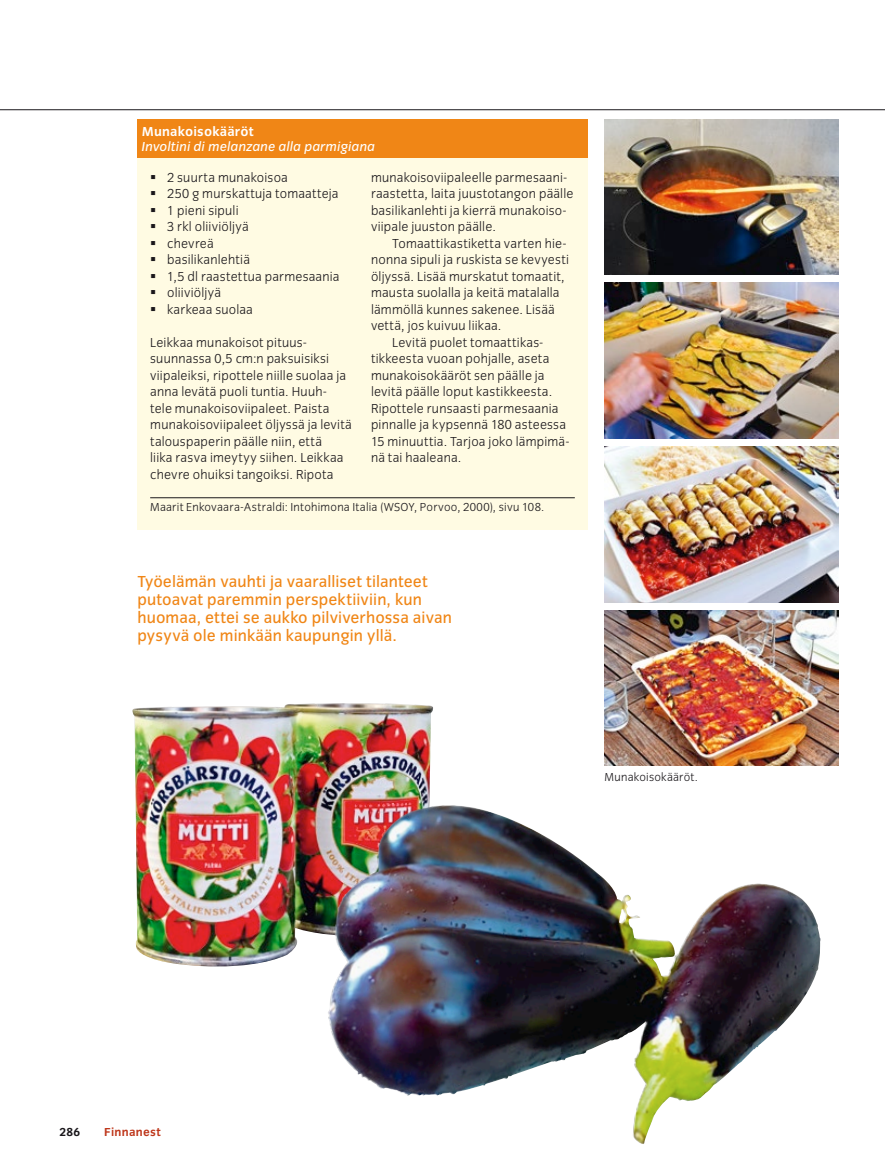
<style>
.page{position:relative;width:885px;height:1174px;background:#fff}
.page>*{position:absolute;margin:0;border:0;box-sizing:border-box;transform-origin:0 0}
.t1{font:16.5px/18px "Congress Sans";letter-spacing:.005em;color:#f08616}
.t2{font:300 13.5px/16.5px "Congress Sans";letter-spacing:.015em;color:#1a171b}
.t3{font:italic 13.5px "Congress Sans";letter-spacing:.015em;color:#fff}
.t4{font:700 13.5px "Congress Sans";letter-spacing:.015em;color:#fff}
.t5{font:300 12px "Congress Sans";letter-spacing:.02em;color:#1a171b}
.t6{font:700 12px "Congress Sans";letter-spacing:.02em;color:#be371b}
.t7{font:700 12px "Congress Sans";color:#1a171b}
</style>
<div class="page">
<hr style="left:0;top:109px;width:884px;height:1px;background:#1a171b">
<img style="left:132px;top:703px;width:301px;height:264px">
<div style="left:137px;top:139px;width:450px;height:390px;background:#fffbe3"></div>
<hr style="left:150px;top:497px;width:424px;height:1px;background:#1a171b">
<div style="left:137px;top:119px;width:450px;height:38px;background:#f08616"></div>
<img style="left:604px;top:610px;width:234px;height:156px">
<img style="left:604px;top:119px;width:234px;height:156px">
<img style="left:604px;top:283px;width:234px;height:155px">
<img style="left:604px;top:446px;width:234px;height:156px">
<img style="left:326px;top:808px;width:495px;height:336px">
<p class="t4" style="left:142px;top:124px;width:114px">Munakoisokääröt</p>
<p class="t3" style="left:142px;top:139px;width:235px">Involtini di melanzane alla parmigiana</p>
<p class="t2" style="left:371px;top:169px;width:204px">munakoisoviipaleelle parmesaani&shy;raastetta, laita juustotangon päälle basilikanlehti ja kierrä munakoiso&shy;viipale juuston päälle.</p>
<p class="t2" style="left:392px;top:235px;width:175px">Tomaattikastiketta varten hie-</p>
<p class="t2" style="left:371px;top:251px;width:199px">nonna sipuli ja ruskista se kevyesti</p>
<p class="t2" style="left:371px;top:268px;width:195px">öljyssä. Lisää murskatut tomaatit,</p>
<p class="t2" style="left:371px;top:284px;width:190px">mausta suolalla ja keitä matalalla</p>
<p class="t2" style="left:371px;top:301px;width:185px">lämmöllä kunnes sakenee. Lisää</p>
<p class="t2" style="left:371px;top:317px;width:132px">vettä, jos kuivuu liikaa.</p>
<p class="t2" style="left:392px;top:334px;width:152px">Levitä puolet tomaattikas-</p>
<p class="t2" style="left:371px;top:350px;width:180px">tikkeesta vuoan pohjalle, aseta</p>
<p class="t2" style="left:371px;top:367px;width:175px">munakoisokääröt sen päälle ja</p>
<p class="t2" style="left:371px;top:383px;width:183px">levitä päälle loput kastikkeesta.</p>
<p class="t2" style="left:371px;top:400px;width:189px">Ripottele runsaasti parmesaania</p>
<p class="t2" style="left:371px;top:416px;width:196px">pinnalle ja kypsennä 180 asteessa</p>
<p class="t2" style="left:371px;top:433px;width:200px">15 minuuttia. Tarjoa joko lämpimä-</p>
<p class="t2" style="left:371px;top:449px;width:92px">nä tai haaleana.</p>
<p class="t5" style="left:150px;top:500px;width:395px">Maarit Enkovaara-Astraldi: Intohimona Italia (WSOY, Porvoo, 2000), sivu 108.</p>
<p class="t2" style="left:167px;top:169px;width:174px">2 suurta munakoisoa<br>250 g murskattuja tomaatteja<br>1 pieni sipuli<br>3 rkl oliiviöljyä<br>chevreä<br>basilikanlehtiä<br>1,5 dl raastettua parmesaania oliiviöljyä<br>karkeaa suolaa</p>
<p class="t2" style="left:150px;top:334px;width:203px">Leikkaa munakoisot pituus&shy;suunnassa 0,5 cm:n paksuisiksi viipaleiksi, ripottele niille suolaa ja anna levätä puoli tuntia. Huuh-<br>tele munakoisoviipaleet. Paista munakoisoviipaleet öljyssä ja levitä talouspaperin päälle niin, että<br>liika rasva imeytyy siihen. Leikkaa chevre ohuiksi tangoiksi. Ripota</p>
<p class="t1" style="left:137px;top:573px;width:316px">Työelämän vauhti ja vaaralliset tilanteet putoavat paremmin perspektiiviin, kun huomaa, ettei se aukko pilviverhossa aivan pysyvä ole minkään kaupungin yllä.</p>
<p class="t5" style="left:604px;top:770px;width:95px">Munakoisokääröt.</p>
<p class="t7" style="left:60px;top:1125px;width:22px">286</p>
<p class="t6" style="left:104px;top:1125px;width:58px">Finnanest</p>
</div>
